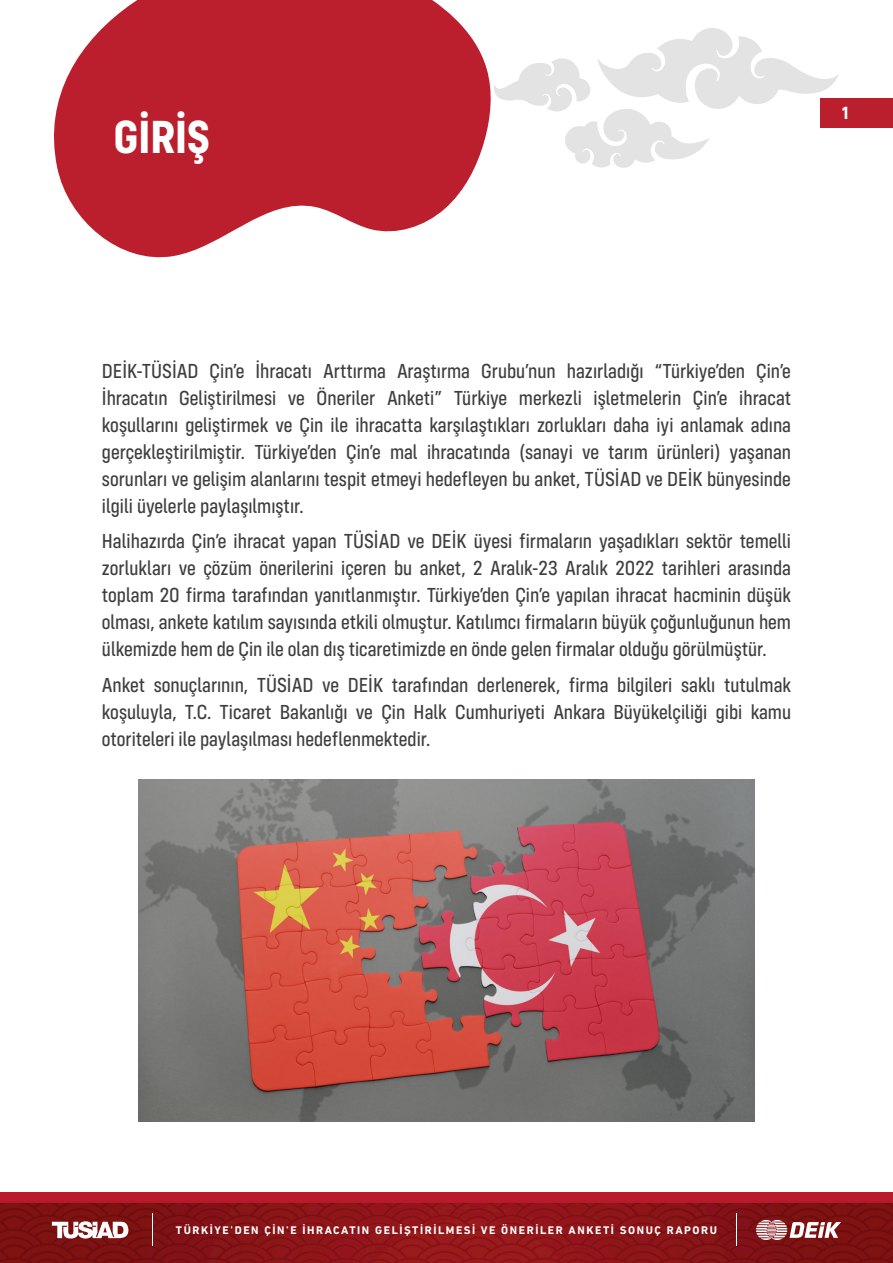
<style>
.page{position:relative;width:893px;height:1263px;background:#fff}
.page>*{position:absolute;margin:0;border:0;box-sizing:border-box;transform-origin:0 0}
.t1{font:700 48px "Config Condensed";color:#fff}
.t2{font:21px/27px "Config Condensed Text";color:#3e3e3f;text-align:justify}
.t3{font:700 18px "DIN Next CYR";color:#fff}
.t4{font:700 11.25px "DIN Next CYR";letter-spacing:.14em;color:#fff}
</style>
<div class="page">
<img style="left:0;top:1192px;width:893px;height:71px">
<svg style="left:52px;top:1220px;width:76px;height:20px"></svg>
<svg style="left:756px;top:1220px;width:85px;height:20px"></svg>
<hr style="left:152px;top:1214px;width:1px;height:32px;background:#fff">
<hr style="left:736px;top:1214px;width:1px;height:32px;background:#fff">
<svg style="left:494px;top:28px;width:345px;height:140px"></svg>
<div style="left:821px;top:98px;width:72px;height:30px;background:#bb1e2d"></div>
<svg style="left:54px;top:0;width:437px;height:258px;fill:#bb1e2d"></svg>
<img style="left:138px;top:780px;width:616px;height:341px">
<p class="t1" style="left:114px;top:109px;width:98px">GİRİŞ</p>
<p class="t3" style="left:841px;top:102px;width:12px">1</p>
<p class="t2" style="left:102px;top:357px;width:691px">DEİK-TÜSİAD Çin’e İhracatı Arttırma Araştırma Grubu’nun hazırladığı “Türkiye’den Çin’e İhracatın Geliştirilmesi ve Öneriler Anketi” Türkiye merkezli işletmelerin Çin’e ihracat koşullarını geliştirmek ve Çin ile ihracatta karşılaştıkları zorlukları daha iyi anlamak adına gerçekleştirilmiştir. Türkiye’den Çin’e mal ihracatında (sanayi ve tarım ürünleri) yaşanan sorunları ve gelişim alanlarını tespit etmeyi hedefleyen bu anket, TÜSİAD ve DEİK bünyesinde ilgili üyelerle paylaşılmıştır.</p>
<p class="t2" style="left:102px;top:528px;width:691px">Halihazırda Çin’e ihracat yapan TÜSİAD ve DEİK üyesi firmaların yaşadıkları sektör temelli zorlukları ve çözüm önerilerini içeren bu anket, 2 Aralık-23 Aralık 2022 tarihleri arasında toplam 20 firma tarafından yanıtlanmıştır. Türkiye’den Çin’e yapılan ihracat hacminin düşük olması, ankete katılım sayısında etkili olmuştur. Katılımcı firmaların büyük çoğunluğunun hem ülkemizde hem de Çin ile olan dış ticaretimizde en önde gelen firmalar olduğu görülmüştür.</p>
<p class="t2" style="left:102px;top:671px;width:691px">Anket sonuçlarının, TÜSİAD ve DEİK tarafından derlenerek, firma bilgileri saklı tutulmak koşuluyla, T.C. Ticaret Bakanlığı ve Çin Halk Cumhuriyeti Ankara Büyükelçiliği gibi kamu otoriteleri ile paylaşılması hedeflenmektedir.</p>
<p class="t4" style="left:176px;top:1224px;width:543px">TÜRKİYE’DEN ÇİN’E İHRACATIN GELİŞTİRİLMESİ VE ÖNERİLER ANKETİ SONUÇ RAPORU</p>
</div>
